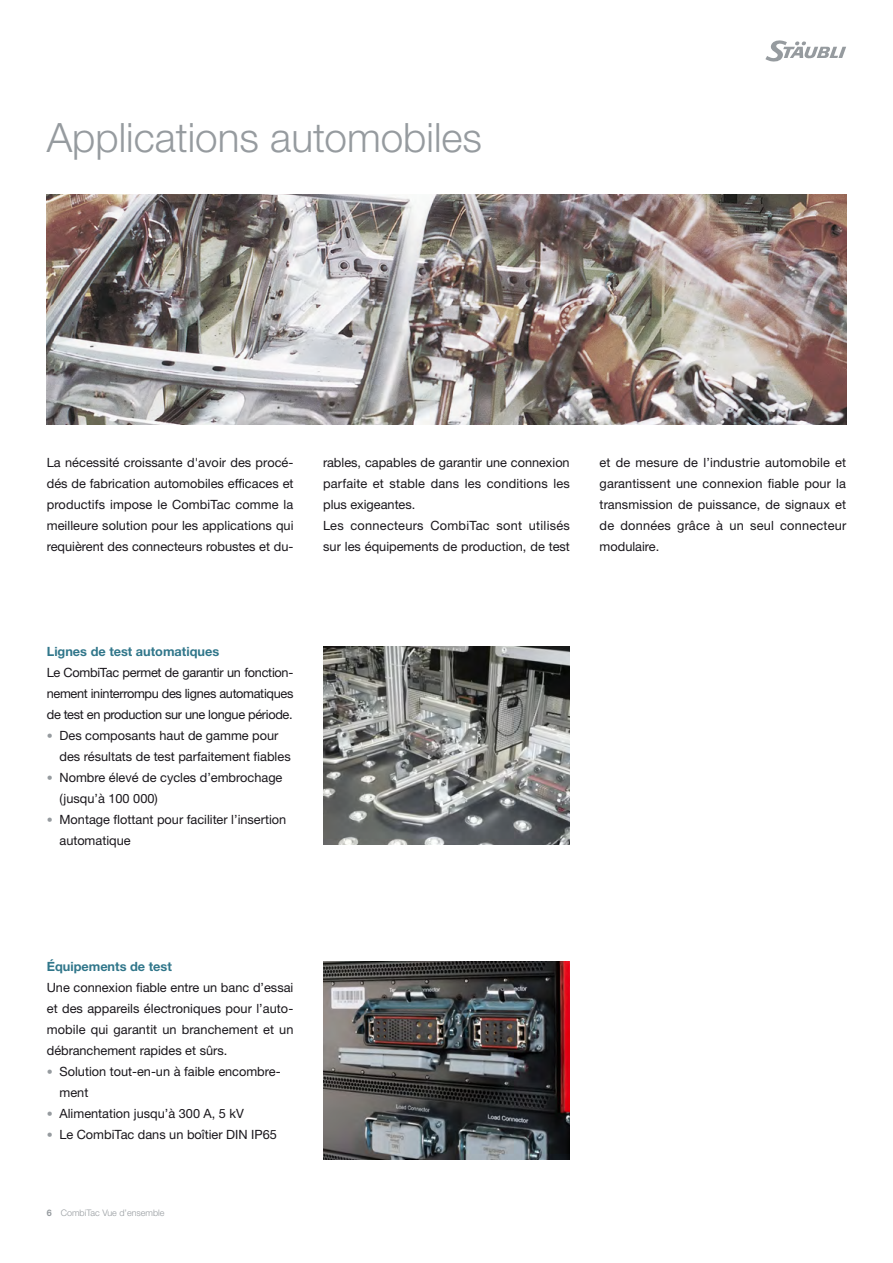
<style>
.page{position:relative;width:893px;height:1263px;background:#fff}
.page>*{position:absolute;margin:0;border:0;box-sizing:border-box;transform-origin:0 0}
.Headline_Inside_FR{font:300 40.5px "Helvetica Neue LTW1 G";color:#969b9f}
.RunningText_Inside_F{font:12.75px/21px "Helvetica Neue LTW1 G";color:#1a171c;text-align:justify}
.SubHeadRunningText_I{font:700 12.75px "Helvetica Neue LTW1 G";color:#30768a}
.t1{font:300 9px "Helvetica Neue LTW1 G";color:#969b9f}
.s1{font-weight:300;font-size:12px;color:#969b9f}
.s2{font-weight:700}
</style>
<div class="page">
<svg style="left:765px;top:40px;width:81px;height:22px"></svg>
<img style="left:47px;top:195px;width:799px;height:230px">
<img style="left:323px;top:962px;width:247px;height:198px">
<img style="left:323px;top:647px;width:247px;height:198px">
<p class="Headline_Inside_FR" style="left:47px;top:113px;width:437px">Applications automobiles</p>
<p class="RunningText_Inside_F" style="left:47px;top:452px;width:248px">La nécessité croissante d'avoir des procé&shy;dés de fabrication automobiles efficaces et productifs impose le CombiTac comme la meilleure solution pour les applications qui requièrent des connecteurs robustes et du-</p>
<p class="RunningText_Inside_F" style="left:323px;top:452px;width:248px">rables, capables de garantir une connexion parfaite et stable dans les conditions les plus exigeantes.</p>
<p class="RunningText_Inside_F" style="left:323px;top:515px;width:248px">Les connecteurs CombiTac sont utilisés sur les équipements de production, de test</p>
<p class="RunningText_Inside_F" style="left:600px;top:452px;width:248px">et de mesure de l’industrie automobile et garantissent une connexion fiable pour la transmission de puissance, de signaux et de données grâce à un seul connecteur modulaire.</p>
<p class="SubHeadRunningText_I" style="left:47px;top:643px;width:174px">Lignes de test automatiques</p>
<p class="RunningText_Inside_F" style="left:47px;top:662px;width:248px">Le CombiTac permet de garantir un fonction&shy;nement ininterrompu des lignes automatiques de test en production sur une longue période.</p>
<p class="RunningText_Inside_F" style="left:60px;top:725px;width:233px;text-indent:-13px"><span class="s1">•</span> Des composants haut de gamme pour des résultats de test parfaitement fiables</p>
<p class="RunningText_Inside_F" style="left:60px;top:767px;width:224px;text-indent:-13px"><span class="s1">•</span> Nombre élevé de cycles d’embrochage (jusqu’à 100 000)</p>
<p class="RunningText_Inside_F" style="left:60px;top:809px;width:228px;text-indent:-13px"><span class="s1">•</span> Montage flottant pour faciliter l’insertion automatique</p>
<p class="SubHeadRunningText_I" style="left:47px;top:958px;width:127px">Équipements de test</p>
<p class="RunningText_Inside_F" style="left:47px;top:977px;width:248px">Une connexion fiable entre un banc d’essai et des appareils électroniques pour l’auto&shy;mobile qui garantit un branchement et un débranchement rapides et sûrs.</p>
<p class="RunningText_Inside_F" style="left:60px;top:1061px;width:223px;text-indent:-13px"><span class="s1">•</span> Solution tout-en-un à faible encombre&shy;ment</p>
<p class="RunningText_Inside_F" style="left:47px;top:1103px;width:199px"><span class="s1">•</span> Alimentation jusqu’à 300 A, 5 kV</p>
<p class="RunningText_Inside_F" style="left:47px;top:1124px;width:232px"><span class="s1">•</span> Le CombiTac dans un boîtier DIN IP65</p>
<p class="t1" style="left:47px;top:1207px;width:119px"><span class="s2">6</span> CombiTac Vue d’ensemble</p>
</div>
